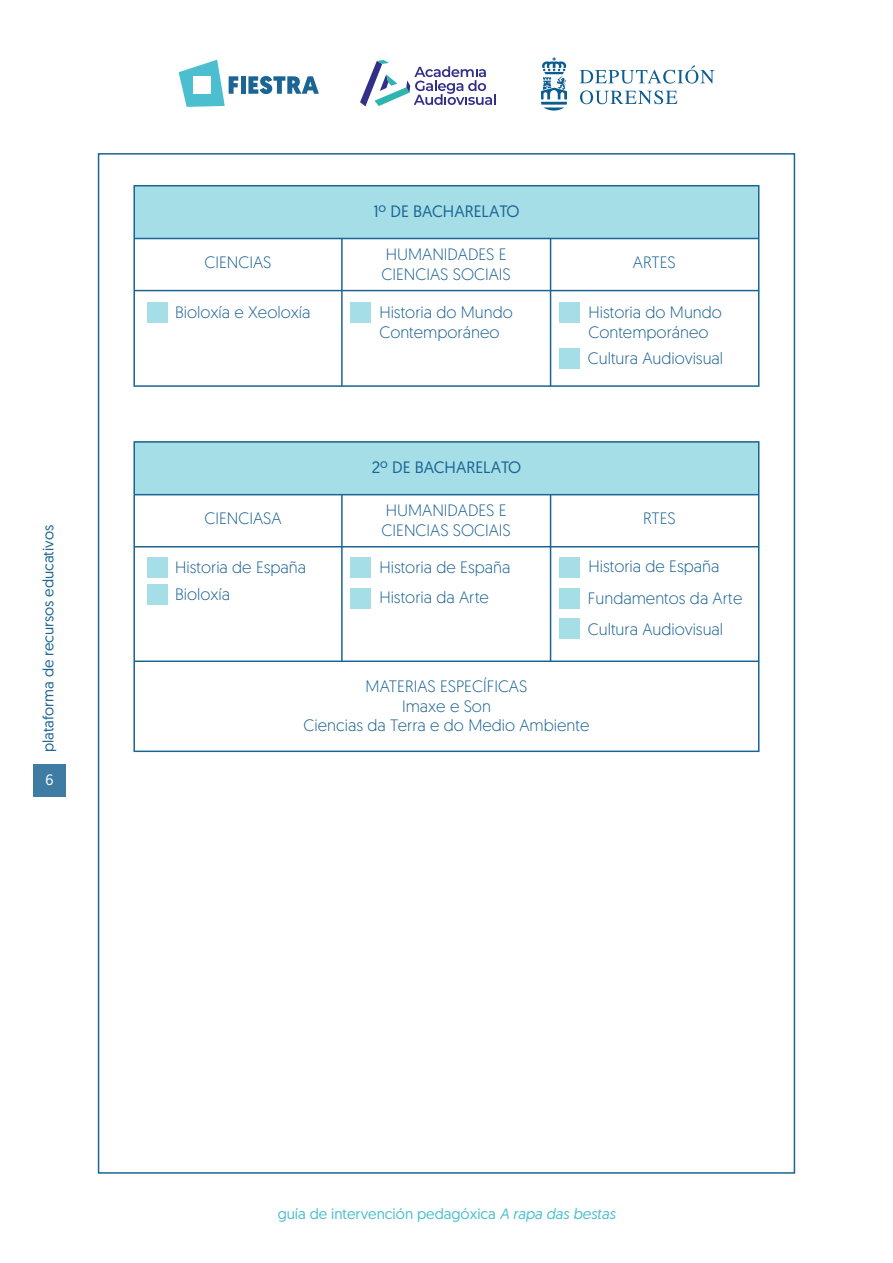
<style>
.page{position:relative;width:893px;height:1263px;background:#fff}
.page>*{position:absolute;margin:0;border:0;box-sizing:border-box;transform-origin:0 0}
.t1{font:300 16.5px/19.8px "Geomanist";color:#1b6493}
.t2{font:16.5px "Geomanist";color:#1b6493}
.t3{font:15px "Geomanist";color:#4bbecf}
.t4{font:15px "Geomanist";color:#1b6493}
.t5{font:15px "Geomanist";color:#fff}
.s1{font-style:italic}
</style>
<div class="page">
<div style="left:33px;top:764px;width:33px;height:33px;background:#3e7ca3"></div>
<svg style="left:360px;top:60px;width:136px;height:46px"></svg>
<svg style="left:179px;top:60px;width:59px;height:47px"></svg>
<div style="left:241px;top:76px;width:5px;height:18px;background:#1b6493"></div>
<svg style="left:248px;top:76px;width:71px;height:18px"></svg>
<svg style="left:541px;top:57px;width:173px;height:54px"></svg>
<svg style="left:133px;top:185px;width:627px;height:202px"></svg>
<div style="left:147px;top:302px;width:20px;height:20px;background:#a5dee7"></div>
<div style="left:350px;top:302px;width:21px;height:20px;background:#a5dee7"></div>
<div style="left:560px;top:348px;width:20px;height:21px;background:#a5dee7"></div>
<div style="left:560px;top:302px;width:20px;height:20px;background:#a5dee7"></div>
<hr style="left:550px;top:238px;width:1px;height:148px;background:#1b6493">
<hr style="left:341px;top:238px;width:2px;height:148px;background:#1b6493">
<svg style="left:133px;top:441px;width:627px;height:312px"></svg>
<div style="left:147px;top:558px;width:20px;height:20px;background:#a5dee7"></div>
<div style="left:147px;top:584px;width:20px;height:21px;background:#a5dee7"></div>
<div style="left:351px;top:558px;width:20px;height:20px;background:#a5dee7"></div>
<div style="left:351px;top:588px;width:20px;height:20px;background:#a5dee7"></div>
<div style="left:560px;top:558px;width:20px;height:20px;background:#a5dee7"></div>
<div style="left:560px;top:619px;width:20px;height:20px;background:#a5dee7"></div>
<div style="left:560px;top:588px;width:20px;height:20px;background:#a5dee7"></div>
<hr style="left:550px;top:495px;width:1px;height:166px;background:#1b6493">
<hr style="left:341px;top:495px;width:2px;height:166px;background:#1b6493">
<p class="t4" style="left:39px;top:752px;width:228px;rotate:-90deg">plataforma de recursos educativos</p>
<p class="t5" style="left:45px;top:770px;width:10px">6</p>
<p class="t2" style="left:373px;top:201px;width:147px">1º DE BACHARELATO</p>
<p class="t1" style="left:382px;top:244px;width:131px">HUMANIDADES E<br>CIENCIAS SOCIAIS</p>
<p class="t1" style="left:205px;top:252px;width:68px">CIENCIAS</p>
<p class="t1" style="left:633px;top:252px;width:44px">ARTES</p>
<p class="t1" style="left:175px;top:302px;width:137px">Bioloxía e Xeoloxía</p>
<p class="t1" style="left:379px;top:302px;width:135px">Historia do Mundo<br>Contemporáneo</p>
<p class="t1" style="left:588px;top:302px;width:135px">Historia do Mundo<br>Contemporáneo</p>
<p class="t1" style="left:588px;top:347px;width:137px">Cultura Audiovisual</p>
<p class="t2" style="left:372px;top:457px;width:151px">2º DE BACHARELATO</p>
<p class="t1" style="left:382px;top:500px;width:131px">HUMANIDADES E<br>CIENCIAS SOCIAIS</p>
<p class="t1" style="left:205px;top:508px;width:79px">CIENCIASA</p>
<p class="t1" style="left:643px;top:508px;width:34px">RTES</p>
<p class="t1" style="left:175px;top:557px;width:132px">Historia de España</p>
<p class="t1" style="left:379px;top:557px;width:132px">Historia de España</p>
<p class="t1" style="left:175px;top:583px;width:57px">Bioloxía</p>
<p class="t1" style="left:379px;top:587px;width:111px">Historia da Arte</p>
<p class="t1" style="left:588px;top:555px;width:132px">Historia de España</p>
<p class="t1" style="left:588px;top:587px;width:156px">Fundamentos da Arte</p>
<p class="t1" style="left:588px;top:618px;width:137px">Cultura Audiovisual</p>
<p class="t1" style="left:304px;top:675px;width:287px;text-align:center">MATERIAS ESPECÍFICAS<br>Imaxe e Son<br>Ciencias da Terra e do Medio Ambiente</p>
<p class="t3" style="left:278px;top:1204px;width:339px">guía de intervención pedagóxica <span class="s1">A rapa das bestas</span></p>
</div>
